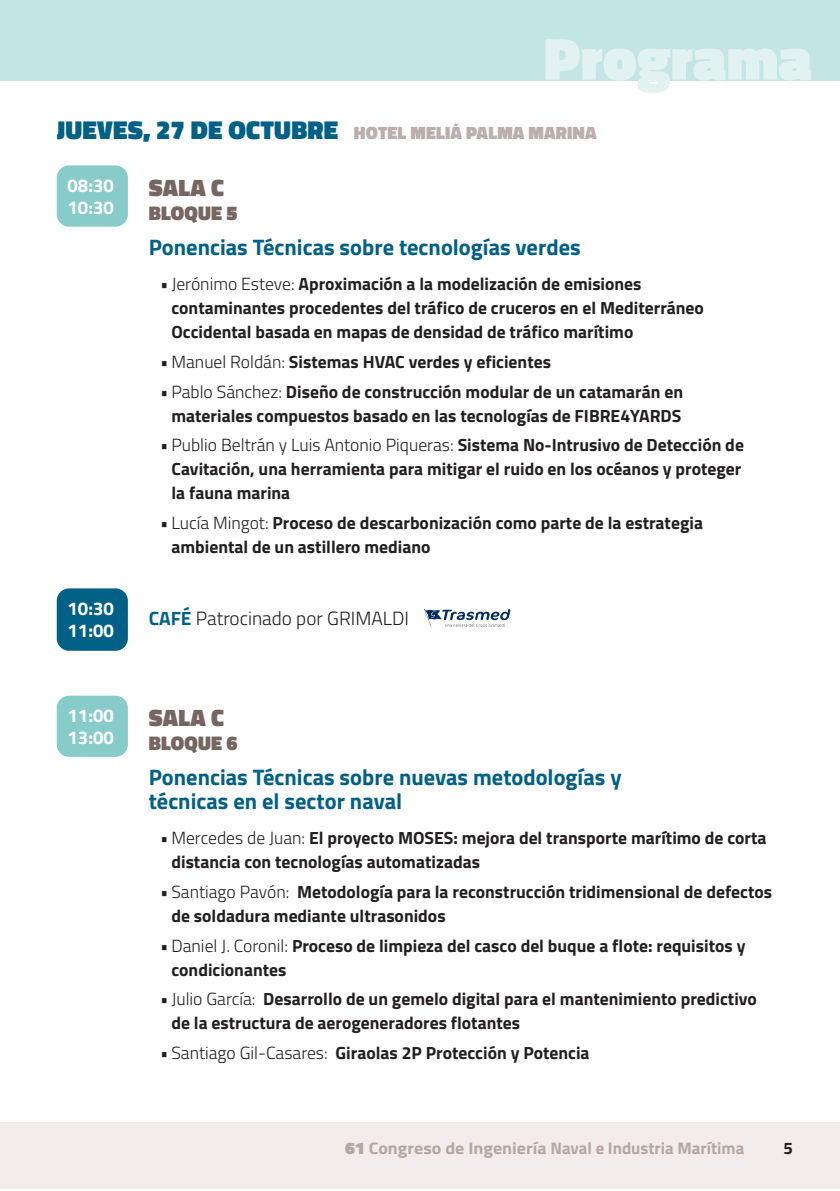
<style>
.page{position:relative;width:840px;height:1191px;background:#fff}
.page>*{position:absolute;margin:0;border:0;box-sizing:border-box;transform-origin:0 0}
.t1{font:900 60.2px "Titillium";color:#e1f2f1}
.t2{font:900 24px "Titillium";letter-spacing:.01em;color:#766662}
.t3{font:700 22.4px/24px "Titillium";color:#006085}
.t4{font:900 20px "Titillium";letter-spacing:.01em;color:#766662}
.t5{font:300 19.2px "Titillium";color:#231f20}
.t6{font:700 18.6px/22.4px "Titillium";color:#fff}
.t7{font:900 18px "Titillium";letter-spacing:.01em;color:#baafad}
.t8{font:700 17.6px/24px "Titillium";color:#231f20}
.t9{font:700 16.8px "Titillium";color:#b4a7a2;scale:1.07 1}
.t10{font:700 16.8px "Titillium";color:#231f20}
.s1{font-size:26.2px;color:#006085}
.s2{font-weight:300}
.s3{font-weight:700;color:#006085}
.s4{font-weight:900}
</style>
<div class="page">
<div style="left:0;top:0;width:839px;height:80px;background:#c3e6e4"></div>
<div style="left:0;top:1121px;width:839px;height:67px;background:#f2edec"></div>
<div style="left:57px;top:165px;width:71px;height:62px;background:#87ccc9;border-radius:12px"></div>
<div style="left:57px;top:695px;width:71px;height:62px;background:#87ccc9;border-radius:12px"></div>
<div style="left:57px;top:588px;width:71px;height:63px;background:#006085;border-radius:12px"></div>
<svg style="left:424px;top:609px;width:86px;height:18px"></svg>
<h1 class="t1" style="left:543px;top:15px;width:270px">Programa</h1>
<p class="t7" style="left:57px;top:119px;width:541px"><span class="s1">JUEVES, 27 DE OCTUBRE</span> HOTEL MELIÁ PALMA MARINA</p>
<h2 class="t2" style="left:149px;top:170px;width:76px">SALA C</h2>
<p class="t4" style="left:149px;top:198px;width:90px">BLOQUE 5</p>
<p class="t3" style="left:149px;top:234px;width:433px">Ponencias Técnicas sobre tecnologías verdes</p>
<p class="t8" style="left:171px;top:271px;width:533px;text-indent:-11px"><span class="s2">• Jerónimo Esteve:</span> Aproximación a la modelización de emisiones contaminantes procedentes del tráfico de cruceros en el Mediterráneo<br>Occidental basada en mapas de densidad de tráfico marítimo</p>
<p class="t8" style="left:160px;top:349px;width:392px"><span class="s2">• Manuel Roldán:</span> Sistemas HVAC verdes y eficientes</p>
<p class="t8" style="left:160px;top:378px;width:524px;text-align:center"><span class="s2">• Pablo Sánchez:</span> Diseño de construcción modular de un catamarán en materiales compuestos basado en las tecnologías de FIBRE4YARDS</p>
<p class="t8" style="left:171px;top:432px;width:573px;text-indent:-11px"><span class="s2">• Publio Beltrán y Luis Antonio Piqueras:</span> Sistema No-Intrusivo de Detección de<br>Cavitación, una herramienta para mitigar el ruido en los océanos y proteger la fauna marina</p>
<p class="t8" style="left:171px;top:510px;width:532px;text-indent:-11px"><span class="s2">• Lucía Mingot:</span> Proceso de descarbonización como parte de la estrategia ambiental de un astillero mediano</p>
<p class="t6" style="left:68px;top:173px;width:48px">08:30<br>10:30</p>
<p class="t6" style="left:68px;top:596px;width:48px">10:30<br>11:00</p>
<p class="t5" style="left:149px;top:604px;width:262px"><span class="s3">CAFÉ</span> Patrocinado por GRIMALDI</p>
<p class="t6" style="left:68px;top:703px;width:48px">11:00<br>13:00</p>
<h2 class="t2" style="left:149px;top:700px;width:76px">SALA C</h2>
<p class="t4" style="left:149px;top:728px;width:90px">BLOQUE 6</p>
<p class="t3" style="left:149px;top:764px;width:474px">Ponencias Técnicas sobre nuevas metodologías y técnicas en el sector naval</p>
<p class="t8" style="left:171px;top:825px;width:596px;text-indent:-11px"><span class="s2">• Mercedes de Juan:</span> El proyecto MOSES: mejora del transporte marítimo de corta distancia con tecnologías automatizadas</p>
<p class="t8" style="left:171px;top:879px;width:602px;text-indent:-11px"><span class="s2">• Santiago Pavón:</span> Metodología para la reconstrucción tridimensional de defectos de soldadura mediante ultrasonidos</p>
<p class="t8" style="left:171px;top:932px;width:575px;text-indent:-11px"><span class="s2">• Daniel J. Coronil:</span> Proceso de limpieza del casco del buque a flote: requisitos y condicionantes</p>
<p class="t8" style="left:171px;top:986px;width:586px;text-indent:-11px"><span class="s2">• Julio García:</span> Desarrollo de un gemelo digital para el mantenimiento predictivo de la estructura de aerogeneradores flotantes</p>
<p class="t8" style="left:160px;top:1040px;width:431px"><span class="s2">• Santiago Gil-Casares:</span> Giraolas 2P Protección y Potencia</p>
<p class="t9" style="left:345px;top:1135px;width:374px"><span class="s4">61</span> Congreso de Ingeniería Naval e Industria Marítima</p>
<p class="t10" style="left:783px;top:1135px;width:11px">5</p>
</div>
